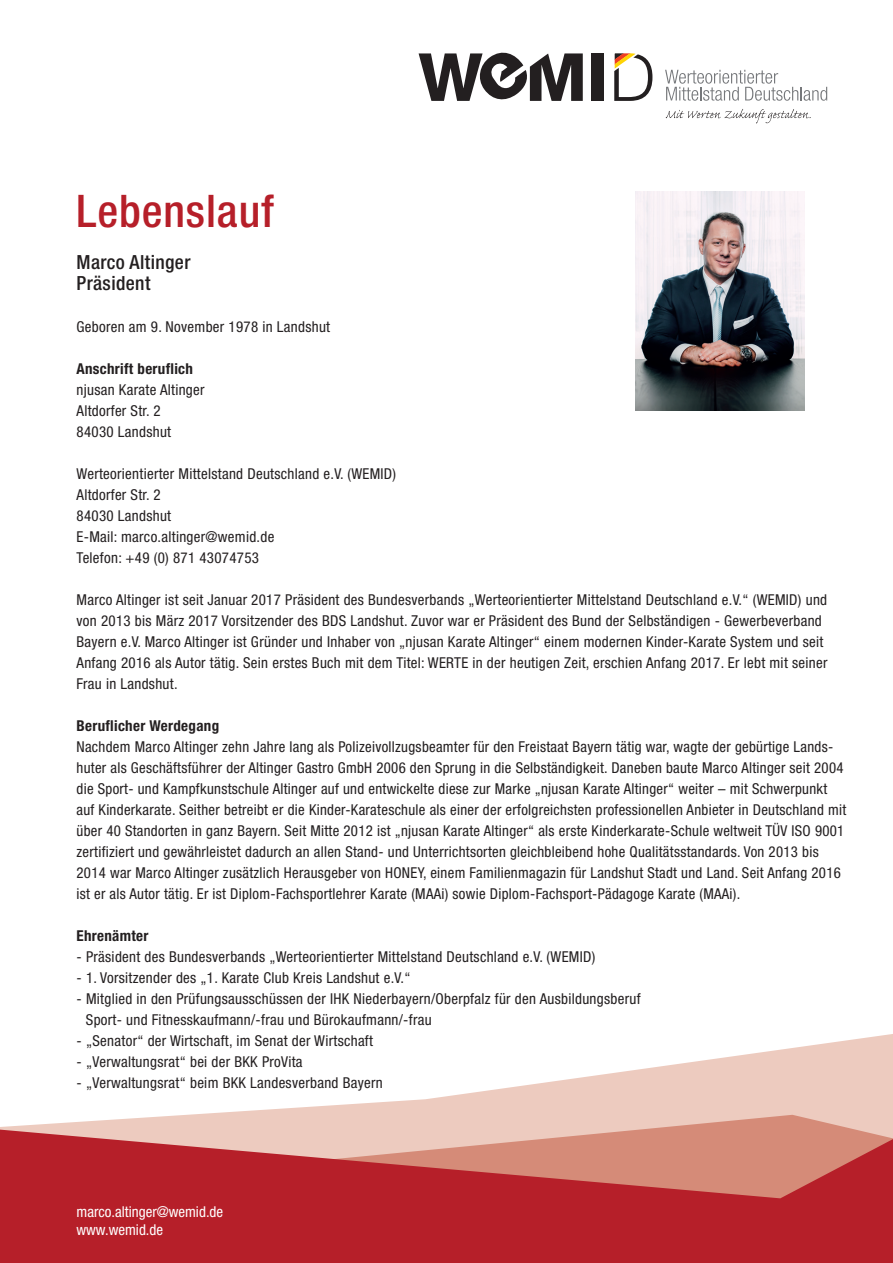
<style>
.page{position:relative;width:893px;height:1263px;background:#fff}
.page>*{position:absolute;margin:0;border:0;box-sizing:border-box;transform-origin:0 0}
.t1{font:500 condensed 45px "Helvetica Neue";letter-spacing:.02em;color:#b61f29}
.t2{font:500 condensed 19.5px/21px "Helvetica Neue";letter-spacing:.02em;color:#231f20}
.t3{font:condensed 15px/21px "Helvetica Neue";letter-spacing:.02em;color:#231f20}
.t4{font:700 condensed 15px "Helvetica Neue";letter-spacing:.02em;color:#231f20}
.t5{font:condensed 15px/18px "Helvetica Neue";color:#fff}
</style>
<div class="page">
<svg style="left:186px;top:1034px;width:707px;height:81px"></svg>
<svg style="left:0;top:1115px;width:893px;height:14px;fill:#edcbbf"></svg>
<svg style="left:0;top:1129px;width:893px;height:134px;fill:#b61f29"></svg>
<div style="left:591px;top:53px;width:13px;height:48px;background:#231f20"></div>
<svg style="left:665px;top:70px;width:162px;height:31px"></svg>
<svg style="left:419px;top:52px;width:164px;height:49px"></svg>
<svg style="left:614px;top:53px;width:38px;height:48px"></svg>
<svg style="left:666px;top:109px;width:145px;height:14px"></svg>
<img style="left:636px;top:191px;width:168px;height:220px">
<h1 class="t1" style="left:77px;top:184px;width:199px">Lebenslauf</h1>
<h2 class="t2" style="left:77px;top:251px;width:115px">Marco Altinger<br>Präsident</h2>
<p class="t3" style="left:77px;top:316px;width:255px">Geboren am 9. November 1978 in Landshut</p>
<p class="t4" style="left:77px;top:359px;width:118px">Anschrift beruflich</p>
<p class="t3" style="left:77px;top:379px;width:130px">njusan Karate Altinger<br>Altdorfer Str. 2<br>84030 Landshut</p>
<p class="t3" style="left:77px;top:463px;width:321px">Werteorientierter Mittelstand Deutschland e.V. (WEMID)<br>Altdorfer Str. 2<br>84030 Landshut<br>E-Mail: marco.altinger@wemid.de<br>Telefon: +49 (0) 871 43074753</p>
<p class="t3" style="left:77px;top:589px;width:752px">Marco Altinger ist seit Januar 2017 Präsident des Bundesverbands „Werteorientierter Mittelstand Deutschland e.V.“ (WEMID) und von 2013 bis März 2017 Vorsitzender des BDS Landshut. Zuvor war er Präsident des Bund der Selbständigen - Gewerbeverband Bayern e.V. Marco Altinger ist Gründer und Inhaber von „njusan Karate Altinger“ einem modernen Kinder-Karate System und seit Anfang 2016 als Autor tätig. Sein erstes Buch mit dem Titel: WERTE in der heutigen Zeit, erschien Anfang 2017. Er lebt mit seiner Frau in Landshut.</p>
<p class="t4" style="left:77px;top:717px;width:144px">Beruflicher Werdegang</p>
<p class="t3" style="left:77px;top:736px;width:771px">Nachdem Marco Altinger zehn Jahre lang als Polizeivollzugsbeamter für den Freistaat Bayern tätig war, wagte der gebürtige Lands&shy;huter als Geschäftsführer der Altinger Gastro GmbH 2006 den Sprung in die Selbständigkeit. Daneben baute Marco Altinger seit 2004 die Sport- und Kampfkunstschule Altinger auf und entwickelte diese zur Marke „njusan Karate Altinger“ weiter – mit Schwerpunkt auf Kinderkarate. Seither betreibt er die Kinder-Karateschule als einer der erfolgreichsten professionellen Anbieter in Deutschland mit über 40 Standorten in ganz Bayern. Seit Mitte 2012 ist „njusan Karate Altinger“ als erste Kinderkarate-Schule weltweit TÜV ISO 9001 zertifiziert und gewährleistet dadurch an allen Stand- und Unterrichtsorten gleichbleibend hohe Qualitätsstandards. Von 2013 bis 2014 war Marco Altinger zusätzlich Herausgeber von HONEY, einem Familienmagazin für Landshut Stadt und Land. Seit Anfang 2016 ist er als Autor tätig. Er ist Diplom-Fachsportlehrer Karate (MAAi) sowie Diplom-Fachsport-Pädagoge Karate (MAAi).</p>
<p class="t4" style="left:77px;top:927px;width:73px">Ehrenämter</p>
<p class="t3" style="left:77px;top:946px;width:520px">- Präsident des Bundesverbands „Werteorientierter Mittelstand Deutschland e.V. (WEMID)</p>
<p class="t3" style="left:77px;top:967px;width:335px">- 1. Vorsitzender des „1. Karate Club Kreis Landshut e.V.“</p>
<p class="t3" style="left:86px;top:988px;width:556px;text-indent:-9px">- Mitglied in den Prüfungsausschüssen der IHK Niederbayern/Oberpfalz für den Ausbildungsberuf<br>Sport- und Fitnesskaufmann/-frau und Bürokaufmann/-frau</p>
<p class="t3" style="left:77px;top:1030px;width:298px">- „Senator“ der Wirtschaft, im Senat der Wirtschaft</p>
<p class="t3" style="left:77px;top:1051px;width:228px">- „Verwaltungsrat“ bei der BKK ProVita</p>
<p class="t3" style="left:77px;top:1072px;width:308px">- „Verwaltungsrat“ beim BKK Landesverband Bayern</p>
<p class="t5" style="left:77px;top:1203px;width:148px">marco.altinger@wemid.de www.wemid.de</p>
</div>
